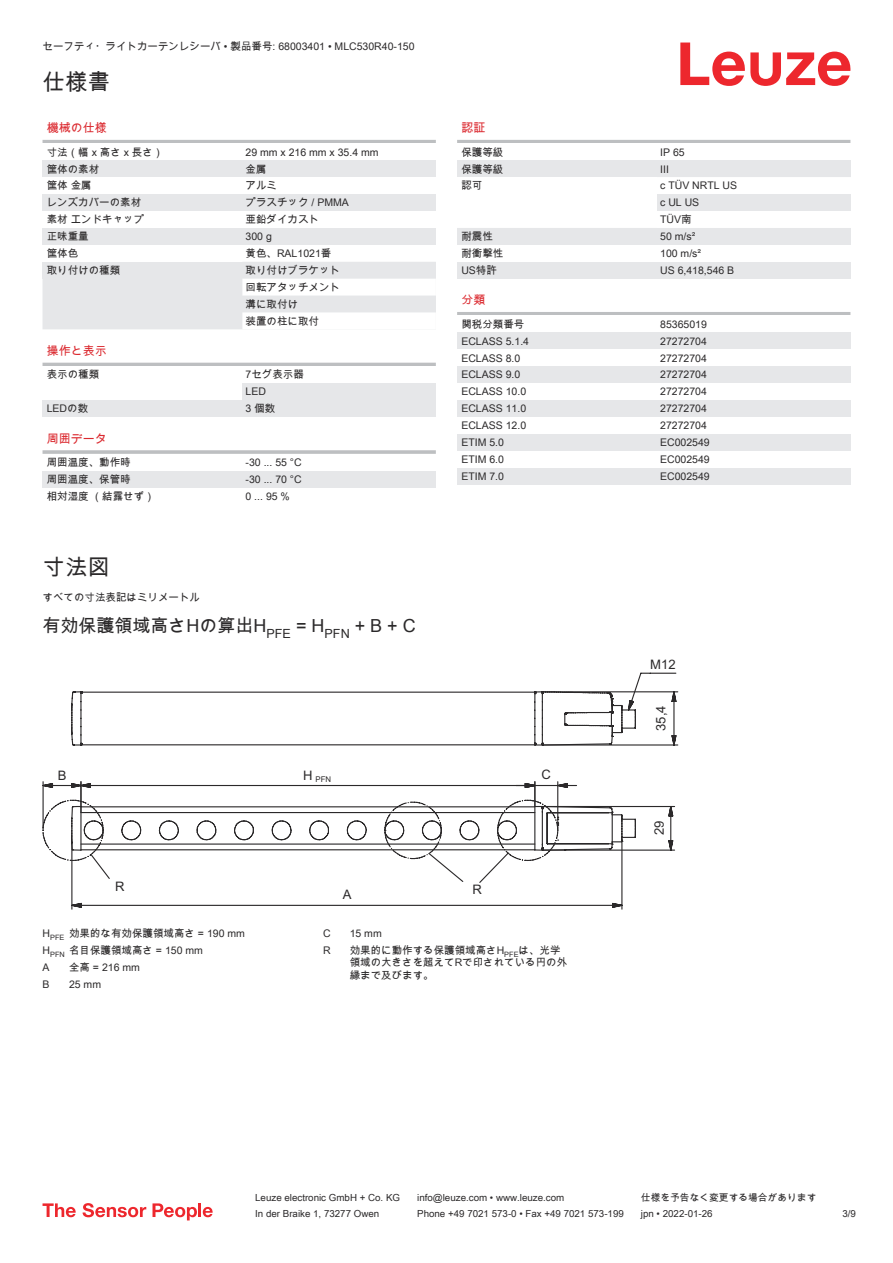
<style>
.page{position:relative;width:893px;height:1263px;background:#fff}
.page>*{position:absolute;margin:0;border:0;box-sizing:border-box;transform-origin:0 0}
.t1{font:22.5px "Arial Unicode MS";color:#2b292a}
.t2{font:18px "Arial Unicode MS";color:#2b292a}
.t3{font:13.05px "Arial";letter-spacing:.005em;color:#2b292a}
.t4{font:12px "Arial Unicode MS";color:#db2a30}
.t5{font:10.5px/17px "Arial Unicode MS";color:#2b292a}
.t6{font:9.75px "Arial Unicode MS";color:#2b292a}
.t7{font:7.8px "Arial";color:#2b292a}
</style>
<div class="page">
<svg style="left:680px;top:43px;width:170px;height:43px"></svg>
<div style="left:43px;top:279px;width:199px;height:50px;background:#e6e7e9"></div>
<hr style="left:43px;top:140px;width:393px;height:3px;background:#bdbfc1">
<div style="left:43px;top:160px;width:199px;height:17px;background:#e6e7e9"></div>
<div style="left:242px;top:160px;width:194px;height:17px;background:#e6e7e9"></div>
<div style="left:43px;top:194px;width:199px;height:17px;background:#e6e7e9"></div>
<div style="left:242px;top:194px;width:194px;height:17px;background:#e6e7e9"></div>
<div style="left:43px;top:228px;width:199px;height:17px;background:#e6e7e9"></div>
<div style="left:242px;top:228px;width:194px;height:17px;background:#e6e7e9"></div>
<div style="left:43px;top:262px;width:199px;height:17px;background:#e6e7e9"></div>
<svg style="left:242px;top:262px;width:194px;height:51px"></svg>
<hr style="left:43px;top:363px;width:393px;height:3px;background:#bdbfc1">
<div style="left:242px;top:383px;width:194px;height:17px;background:#e6e7e9"></div>
<div style="left:43px;top:400px;width:199px;height:17px;background:#e6e7e9"></div>
<div style="left:242px;top:400px;width:194px;height:17px;background:#e6e7e9"></div>
<hr style="left:43px;top:450px;width:393px;height:4px;background:#c6c8c9">
<div style="left:43px;top:471px;width:199px;height:17px;background:#e6e7e9"></div>
<div style="left:242px;top:471px;width:194px;height:17px;background:#e6e7e9"></div>
<hr style="left:457px;top:140px;width:393px;height:3px;background:#bdbfc1">
<div style="left:457px;top:160px;width:200px;height:17px;background:#e6e7e9"></div>
<div style="left:657px;top:160px;width:193px;height:17px;background:#e6e7e9"></div>
<div style="left:657px;top:194px;width:193px;height:17px;background:#e6e7e9"></div>
<div style="left:457px;top:228px;width:200px;height:17px;background:#e6e7e9"></div>
<div style="left:657px;top:228px;width:193px;height:17px;background:#e6e7e9"></div>
<div style="left:457px;top:262px;width:200px;height:17px;background:#e6e7e9"></div>
<div style="left:657px;top:262px;width:193px;height:17px;background:#e6e7e9"></div>
<hr style="left:457px;top:312px;width:393px;height:3px;background:#bdbfc1">
<div style="left:457px;top:332px;width:200px;height:17px;background:#e6e7e9"></div>
<div style="left:657px;top:332px;width:193px;height:17px;background:#e6e7e9"></div>
<div style="left:457px;top:366px;width:200px;height:17px;background:#e6e7e9"></div>
<div style="left:657px;top:366px;width:193px;height:17px;background:#e6e7e9"></div>
<div style="left:457px;top:400px;width:200px;height:17px;background:#e6e7e9"></div>
<div style="left:657px;top:400px;width:193px;height:17px;background:#e6e7e9"></div>
<div style="left:457px;top:434px;width:200px;height:17px;background:#e6e7e9"></div>
<div style="left:657px;top:434px;width:193px;height:17px;background:#e6e7e9"></div>
<div style="left:457px;top:468px;width:200px;height:17px;background:#e6e7e9"></div>
<div style="left:657px;top:468px;width:193px;height:17px;background:#e6e7e9"></div>
<svg style="left:43px;top:1203px;width:33px;height:14px"></svg>
<svg style="left:83px;top:1203px;width:63px;height:14px"></svg>
<svg style="left:153px;top:1203px;width:44px;height:17px"></svg>
<hr style="left:198px;top:1203px;width:3px;height:14px;background:#ed272d">
<svg style="left:203px;top:1207px;width:10px;height:10px"></svg>
<svg style="left:71px;top:691px;width:463px;height:9px"></svg>
<svg style="left:71px;top:700px;width:463px;height:46px"></svg>
<svg style="left:534px;top:672px;width:144px;height:74px"></svg>
<svg style="left:43px;top:781px;width:632px;height:129px"></svg>
<p class="t5" style="left:43px;top:38px;width:374px">セーフティ・ライトカーテンレシーバ • 製品番号: 68003401 • MLC530R40-150</p>
<h1 class="t1" style="left:43px;top:66px;width:69px">仕様書</h1>
<p class="t4" style="left:47px;top:119px;width:61px">機械の仕様</p>
<p class="t5" style="left:47px;top:143px;width:118px">寸法（幅 x 高さ x 長さ）</p>
<p class="t5" style="left:246px;top:143px;width:135px">29 mm x 216 mm x 35.4 mm</p>
<p class="t5" style="left:47px;top:160px;width:54px">筐体の素材</p>
<p class="t5" style="left:246px;top:160px;width:22px">金属</p>
<p class="t5" style="left:47px;top:177px;width:46px">筐体 金属</p>
<p class="t5" style="left:246px;top:177px;width:33px">アルミ</p>
<p class="t5" style="left:47px;top:194px;width:96px">レンズカバーの素材</p>
<p class="t5" style="left:246px;top:194px;width:105px">プラスチック / PMMA</p>
<p class="t5" style="left:47px;top:211px;width:99px">素材 エンドキャップ</p>
<p class="t5" style="left:246px;top:211px;width:75px">亜鉛ダイカスト</p>
<p class="t5" style="left:47px;top:228px;width:43px">正味重量</p>
<p class="t5" style="left:246px;top:228px;width:28px">300 g</p>
<p class="t5" style="left:47px;top:245px;width:33px">筐体色</p>
<p class="t5" style="left:246px;top:245px;width:87px">黄色、RAL1021番</p>
<p class="t5" style="left:47px;top:262px;width:75px">取り付けの種類</p>
<p class="t5" style="left:246px;top:262px;width:96px">取り付けブラケット回転アタッチメント溝に取付け<br>装置の柱に取付</p>
<p class="t4" style="left:47px;top:342px;width:61px">操作と表示</p>
<p class="t5" style="left:47px;top:366px;width:54px">表示の種類</p>
<p class="t5" style="left:246px;top:366px;width:60px">7セグ表示器<br>LED</p>
<p class="t5" style="left:47px;top:400px;width:43px">LEDの数</p>
<p class="t5" style="left:246px;top:400px;width:31px">3 個数</p>
<p class="t4" style="left:47px;top:430px;width:61px">周囲データ</p>
<p class="t5" style="left:47px;top:454px;width:85px">周囲温度、動作時</p>
<p class="t5" style="left:246px;top:454px;width:58px">-30 ... 55 °C</p>
<p class="t5" style="left:47px;top:470px;width:85px">周囲温度、保管時</p>
<p class="t5" style="left:246px;top:470px;width:58px">-30 ... 70 °C</p>
<p class="t5" style="left:47px;top:487px;width:109px">相対湿度 （結露せず）</p>
<p class="t5" style="left:246px;top:487px;width:46px">0 ... 95 %</p>
<h1 class="t1" style="left:43px;top:551px;width:69px">寸法図</h1>
<p class="t5" style="left:43px;top:589px;width:159px">すべての寸法表記はミリメートル</p>
<h2 class="t2" style="left:43px;top:612px;width:375px">有効保護領域高さHの算出H<sub>PFE</sub> = H<sub>PFN</sub> + B + C</h2>
<p class="t3" style="left:58px;top:770px;width:10px">B</p>
<p class="t7" style="left:303px;top:776px;width:29px"><sup>H</sup> PFN</p>
<p class="t4" style="left:461px;top:119px;width:25px">認証</p>
<p class="t5" style="left:461px;top:143px;width:43px">保護等級</p>
<p class="t5" style="left:660px;top:143px;width:26px">IP 65</p>
<p class="t5" style="left:461px;top:160px;width:43px">保護等級</p>
<p class="t5" style="left:660px;top:161px;width:10px">III</p>
<p class="t5" style="left:461px;top:177px;width:22px">認可</p>
<p class="t5" style="left:660px;top:177px;width:79px">c TÜV NRTL US c UL US<br>TÜV南</p>
<p class="t5" style="left:461px;top:228px;width:33px">耐震性</p>
<p class="t5" style="left:660px;top:228px;width:37px">50 m/s²</p>
<p class="t5" style="left:461px;top:245px;width:43px">耐衝撃性</p>
<p class="t5" style="left:660px;top:245px;width:42px">100 m/s²</p>
<p class="t5" style="left:461px;top:262px;width:37px">US特許</p>
<p class="t5" style="left:660px;top:262px;width:76px">US 6,418,546 B</p>
<p class="t4" style="left:461px;top:291px;width:25px">分類</p>
<p class="t5" style="left:461px;top:315px;width:64px">関税分類番号</p>
<p class="t5" style="left:660px;top:315px;width:48px">85365019</p>
<p class="t5" style="left:461px;top:332px;width:69px">ECLASS 5.1.4</p>
<p class="t5" style="left:660px;top:332px;width:48px">27272704</p>
<p class="t5" style="left:461px;top:349px;width:60px">ECLASS 8.0</p>
<p class="t5" style="left:660px;top:349px;width:48px">27272704</p>
<p class="t5" style="left:461px;top:366px;width:60px">ECLASS 9.0</p>
<p class="t5" style="left:660px;top:366px;width:48px">27272704</p>
<p class="t5" style="left:461px;top:383px;width:66px">ECLASS 10.0</p>
<p class="t5" style="left:660px;top:383px;width:48px">27272704</p>
<p class="t5" style="left:461px;top:400px;width:66px">ECLASS 11.0</p>
<p class="t5" style="left:660px;top:400px;width:48px">27272704</p>
<p class="t5" style="left:461px;top:417px;width:66px">ECLASS 12.0</p>
<p class="t5" style="left:660px;top:417px;width:48px">27272704</p>
<p class="t5" style="left:461px;top:434px;width:44px">ETIM 5.0</p>
<p class="t5" style="left:660px;top:434px;width:51px">EC002549</p>
<p class="t5" style="left:461px;top:450px;width:44px">ETIM 6.0</p>
<p class="t5" style="left:660px;top:450px;width:51px">EC002549</p>
<p class="t5" style="left:461px;top:467px;width:44px">ETIM 7.0</p>
<p class="t5" style="left:660px;top:467px;width:51px">EC002549</p>
<p class="t3" style="left:650px;top:660px;width:27px">M12</p>
<p class="t3" style="left:542px;top:770px;width:11px">C</p>
<p class="t3" style="left:656px;top:731px;width:27px;rotate:-90deg">35,4</p>
<p class="t3" style="left:654px;top:835px;width:16px;rotate:-90deg">29</p>
<p class="t3" style="left:115px;top:881px;width:11px">R</p>
<p class="t3" style="left:472px;top:884px;width:11px">R</p>
<p class="t3" style="left:343px;top:890px;width:10px">A</p>
<p class="t5" style="left:43px;top:924px;width:204px">H<sub>PFE</sub> 効果的な有効保護領域高さ = 190 mm<br>H<sub>PFN</sub> 名目保護領域高さ = 150 mm<br>A</p>
<p class="t5" style="left:69px;top:958px;width:72px">全高 = 216 mm</p>
<p class="t5" style="left:43px;top:975px;width:9px">B</p>
<p class="t5" style="left:69px;top:975px;width:34px">25 mm</p>
<p class="t5" style="left:323px;top:925px;width:9px">C</p>
<p class="t5" style="left:350px;top:924px;width:34px">15 mm</p>
<p class="t5" style="left:323px;top:941px;width:9px">R</p>
<p class="t5" style="left:350px;top:943px;width:219px;line-height:12.6px">効果的に動作する保護領域高さH<sub>PFE</sub>は、光学領域の大きさを超えてRで印されている円の外縁まで及びます。</p>
<p class="t6" style="left:255px;top:1191px;width:146px">Leuze electronic GmbH + Co. KG</p>
<p class="t6" style="left:417px;top:1191px;width:149px">info@leuze.com • www.leuze.com</p>
<p class="t6" style="left:641px;top:1191px;width:177px">仕様を予告なく変更する場合があります</p>
<p class="t6" style="left:255px;top:1206px;width:126px">In der Braike 1, 73277 Owen</p>
<p class="t6" style="left:417px;top:1206px;width:208px">Phone +49 7021 573-0 • Fax +49 7021 573-199</p>
<p class="t6" style="left:641px;top:1206px;width:73px">jpn • 2022-01-26</p>
<p class="t6" style="left:842px;top:1206px;width:15px">3 /9</p>
</div>
